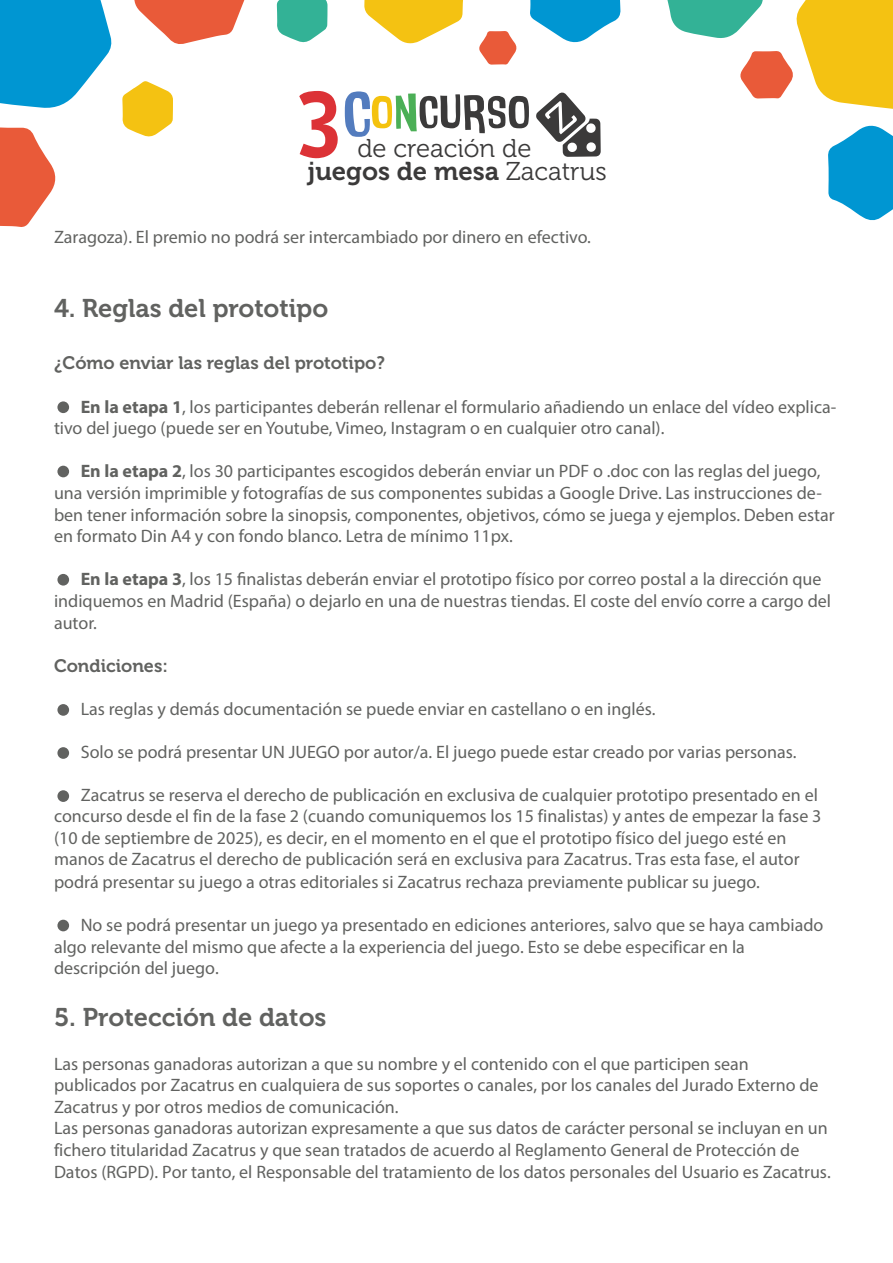
<style>
.page{position:relative;width:893px;height:1263px;background:#fff}
.page>*{position:absolute;margin:0;border:0;box-sizing:border-box;transform-origin:0 0}
.t1{font:98.4px "Curse Casual";color:#dc3236}
.t2{font:25.65px "Museo 700";color:#3b3a3a}
.t3{font:25.65px "Museo 300";color:#3b3a3a}
.t4{font:25.5px "Museo 700";color:#616260}
.t5{font:18px/21.6px "Myriad Pro";color:#616260}
.t6{font:18px "Museo 700";color:#616260}
.s1{font-family:"Museo 300"}
.s2{font-weight:700}
</style>
<div class="page">
<svg style="left:364px;top:0;width:99px;height:44px"></svg>
<svg style="left:277px;top:0;width:51px;height:43px"></svg>
<svg style="left:122px;top:81px;width:51px;height:56px"></svg>
<svg style="left:0;top:0;width:112px;height:108px"></svg>
<svg style="left:530px;top:0;width:91px;height:43px"></svg>
<svg style="left:828px;top:125px;width:65px;height:96px"></svg>
<svg style="left:134px;top:0;width:111px;height:44px"></svg>
<svg style="left:479px;top:31px;width:38px;height:34px"></svg>
<svg style="left:667px;top:0;width:226px;height:109px"></svg>
<svg style="left:0;top:127px;width:56px;height:100px"></svg>
<div style="left:57px;top:920px;width:12px;height:11px;background:#616260;border-radius:50%"></div>
<div style="left:57px;top:790px;width:12px;height:12px;background:#616260;border-radius:50%"></div>
<div style="left:57px;top:747px;width:12px;height:12px;background:#616260;border-radius:50%"></div>
<div style="left:57px;top:704px;width:12px;height:12px;background:#616260;border-radius:50%"></div>
<div style="left:57px;top:574px;width:12px;height:12px;background:#616260;border-radius:50%"></div>
<div style="left:57px;top:466px;width:12px;height:11px;background:#616260;border-radius:50%"></div>
<div style="left:57px;top:401px;width:12px;height:12px;background:#616260;border-radius:50%"></div>
<svg style="left:345px;top:91px;width:184px;height:46px"></svg>
<svg style="left:536px;top:92px;width:65px;height:65px"></svg>
<h1 class="t1" style="left:296px;top:68px;width:46px">3</h1>
<h2 class="t2" style="left:308px;top:157px;width:300px">juegos de mesa <span class="s1">Zacatrus</span></h2>
<h2 class="t3" style="left:357px;top:134px;width:176px">de creación de</h2>
<p class="t5" style="left:54px;top:226px;width:538px">Zaragoza). El premio no podrá ser intercambiado por dinero en efectivo.</p>
<h3 class="t4" style="left:54px;top:294px;width:276px">4. Reglas del prototipo</h3>
<p class="t6" style="left:54px;top:353px;width:332px">¿Cómo enviar las reglas del prototipo?</p>
<p class="t5" style="left:54px;top:395px;width:784px;text-indent:27px"><span class="s2">En la etapa 1</span>, los participantes deberán rellenar el formulario añadiendo un enlace del vídeo explica&shy;tivo del juego (puede ser en Youtube, Vimeo, Instagram o en cualquier otro canal).</p>
<p class="t5" style="left:54px;top:460px;width:782px;text-indent:27px"><span class="s2">En la etapa 2</span>, los 30 participantes escogidos deberán enviar un PDF o .doc con las reglas del juego, una versión imprimible y fotografías de sus componentes subidas a Google Drive. Las instrucciones de&shy;ben tener información sobre la sinopsis, componentes, objetivos, cómo se juega y ejemplos. Deben estar en formato Din A4 y con fondo blanco. Letra de mínimo 11px.</p>
<p class="t5" style="left:54px;top:568px;width:779px;text-indent:27px"><span class="s2">En la etapa 3</span>, los 15 finalistas deberán enviar el prototipo físico por correo postal a la dirección que indiquemos en Madrid (España) o dejarlo en una de nuestras tiendas. El coste del envío corre a cargo del autor.</p>
<p class="t6" style="left:54px;top:655px;width:115px">Condiciones:</p>
<p class="t5" style="left:81px;top:698px;width:576px">Las reglas y demás documentación se puede enviar en castellano o en inglés.</p>
<p class="t5" style="left:81px;top:741px;width:717px">Solo se podrá presentar UN JUEGO por autor/a. El juego puede estar creado por varias personas.</p>
<p class="t5" style="left:54px;top:784px;width:769px;text-indent:27px">Zacatrus se reserva el derecho de publicación en exclusiva de cualquier prototipo presentado en el concurso desde el fin de la fase 2 (cuando comuniquemos los 15 finalistas) y antes de empezar la fase 3 (10 de septiembre de 2025), es decir, en el momento en el que el prototipo físico del juego esté en manos de Zacatrus el derecho de publicación será en exclusiva para Zacatrus. Tras esta fase, el autor podrá presentar su juego a otras editoriales si Zacatrus rechaza previamente publicar su juego.</p>
<p class="t5" style="left:54px;top:914px;width:771px;text-indent:27px">No se podrá presentar un juego ya presentado en ediciones anteriores, salvo que se haya cambiado algo relevante del mismo que afecte a la experiencia del juego. Esto se debe especificar en la descripción del juego.</p>
<h3 class="t4" style="left:54px;top:1003px;width:274px">5. Protección de datos</h3>
<p class="t5" style="left:54px;top:1052px;width:778px">Las personas ganadoras autorizan a que su nombre y el contenido con el que participen sean publicados por Zacatrus en cualquiera de sus soportes o canales, por los canales del Jurado Externo de Zacatrus y por otros medios de comunicación.<br>Las personas ganadoras autorizan expresamente a que sus datos de carácter personal se incluyan en un fichero titularidad Zacatrus y que sean tratados de acuerdo al Reglamento General de Protección de Datos (RGPD). Por tanto, el Responsable del tratamiento de los datos personales del Usuario es Zacatrus.</p>
</div>
